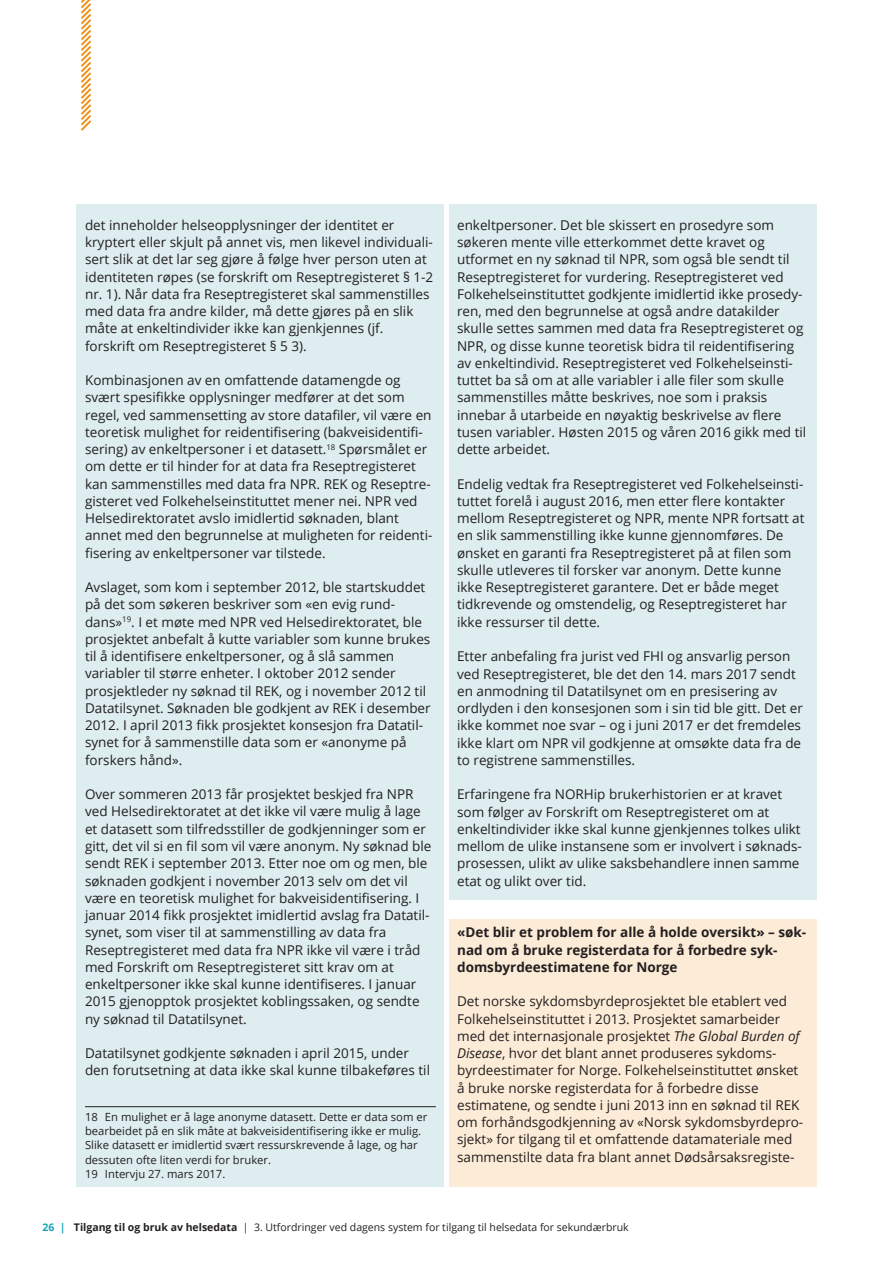
<style>
.page{position:relative;width:893px;height:1263px;background:#fff}
.page>*{position:absolute;margin:0;border:0;box-sizing:border-box;transform-origin:0 0}
.t1{font:13.5px/17.2px "Open Sans";color:#231f20}
.t2{font:700 13.5px/17.2px "Open Sans";color:#231f20}
.t3{font:11.25px/14.2px "Open Sans";color:#231f20}
.t4{font:10.5px "Open Sans";color:#231f20}
.s1{font-style:italic}
.s2{font-weight:700;color:#16a4b4}
.s3{font-weight:700}
</style>
<div class="page">
<div style="left:77px;top:204px;width:367px;height:982px;background:#ddedf0"></div>
<div style="left:449px;top:204px;width:367px;height:695px;background:#ddedf0"></div>
<div style="left:449px;top:918px;width:367px;height:268px;background:#fcebd6"></div>
<svg style="left:81px;top:0;width:11px;height:131px"></svg>
<hr style="left:85px;top:1106px;width:351px;height:1px;background:#231f20">
<p class="t1" style="left:85px;top:216px;width:350px">det inneholder helseopplysninger der identitet er kryptert eller skjult på annet vis, men likevel individuali&shy;sert slik at det lar seg gjøre å følge hver person uten at identiteten røpes (se forskrift om Reseptregisteret § 1-2 nr. 1). Når data fra Reseptregisteret skal sammenstilles med data fra andre kilder, må dette gjøres på en slik måte at enkeltindivider ikke kan gjenkjennes (jf. forskrift om Reseptregisteret § 5 3).</p>
<p class="t1" style="left:85px;top:371px;width:349px">Kombinasjonen av en omfattende datamengde og svært spesifikke opplysninger medfører at det som regel, ved sammensetting av store datafiler, vil være en teoretisk mulighet for reidentifisering (bakveisidentifi&shy;sering) av enkeltpersoner i et datasett.<sup>18</sup> Spørsmålet er om dette er til hinder for at data fra Reseptregisteret kan sammenstilles med data fra NPR. REK og Reseptre&shy;gisteret ved Folkehelseinstituttet mener nei. NPR ved Helsedirektoratet avslo imidlertid søknaden, blant annet med den begrunnelse at muligheten for reidenti&shy;fisering av enkeltpersoner var tilstede.</p>
<p class="t1" style="left:85px;top:578px;width:347px">Avslaget, som kom i september 2012, ble startskuddet på det som søkeren beskriver som «en evig rund&shy;dans»<sup>19</sup>. I et møte med NPR ved Helsedirektoratet, ble prosjektet anbefalt å kutte variabler som kunne brukes til å identifisere enkeltpersoner, og å slå sammen variabler til større enheter. I oktober 2012 sender prosjektleder ny søknad til REK, og i november 2012 til Datatilsynet. Søknaden ble godkjent av REK i desember 2012. I april 2013 fikk prosjektet konsesjon fra Datatil&shy;synet for å sammenstille data som er «anonyme på forskers hånd».</p>
<p class="t1" style="left:85px;top:785px;width:348px">Over sommeren 2013 får prosjektet beskjed fra NPR ved Helsedirektoratet at det ikke vil være mulig å lage et datasett som tilfredsstiller de godkjenninger som er gitt, det vil si en fil som vil være anonym. Ny søknad ble sendt REK i september 2013. Etter noe om og men, ble søknaden godkjent i november 2013 selv om det vil være en teoretisk mulighet for bakveisidentifisering. I januar 2014 fikk prosjektet imidlertid avslag fra Datatil&shy;synet, som viser til at sammenstilling av data fra Reseptregisteret med data fra NPR ikke vil være i tråd med Forskrift om Reseptregisteret sitt krav om at enkeltpersoner ikke skal kunne identifiseres. I januar 2015 gjenopptok prosjektet koblingssaken, og sendte ny søknad til Datatilsynet.</p>
<p class="t1" style="left:85px;top:1044px;width:347px">Datatilsynet godkjente søknaden i april 2015, under den forutsetning at data ikke skal kunne tilbakeføres til</p>
<p class="t3" style="left:85px;top:1109px;width:344px">18 En mulighet er å lage anonyme datasett. Dette er data som er bearbeidet på en slik måte at bakveisidentifisering ikke er mulig.<br>Slike datasett er imidlertid svært ressurskrevende å lage, og har dessuten ofte liten verdi for bruker.<br>19 Intervju 27. mars 2017.</p>
<p class="t1" style="left:457px;top:216px;width:351px">enkeltpersoner. Det ble skissert en prosedyre som søkeren mente ville etterkommet dette kravet og utformet en ny søknad til NPR, som også ble sendt til Reseptregisteret for vurdering. Reseptregisteret ved Folkehelseinstituttet godkjente imidlertid ikke prosedy&shy;ren, med den begrunnelse at også andre datakilder skulle settes sammen med data fra Reseptregisteret og NPR, og disse kunne teoretisk bidra til reidentifisering av enkeltindivid. Reseptregisteret ved Folkehelseinsti&shy;tuttet ba så om at alle variabler i alle filer som skulle sammenstilles måtte beskrives, noe som i praksis innebar å utarbeide en nøyaktig beskrivelse av flere tusen variabler. Høsten 2015 og våren 2016 gikk med til dette arbeidet.</p>
<p class="t1" style="left:457px;top:475px;width:349px">Endelig vedtak fra Reseptregisteret ved Folkehelseinsti&shy;tuttet forelå i august 2016, men etter flere kontakter mellom Reseptregisteret og NPR, mente NPR fortsatt at en slik sammenstilling ikke kunne gjennomføres. De ønsket en garanti fra Reseptregisteret på at filen som skulle utleveres til forsker var anonym. Dette kunne ikke Reseptregisteret garantere. Det er både meget tidkrevende og omstendelig, og Reseptregisteret har ikke ressurser til dette.</p>
<p class="t1" style="left:457px;top:647px;width:347px">Etter anbefaling fra jurist ved FHI og ansvarlig person ved Reseptregisteret, ble det den 14. mars 2017 sendt en anmodning til Datatilsynet om en presisering av ordlyden i den konsesjonen som i sin tid ble gitt. Det er ikke kommet noe svar – og i juni 2017 er det fremdeles ikke klart om NPR vil godkjenne at omsøkte data fra de to registrene sammenstilles.</p>
<p class="t1" style="left:457px;top:785px;width:346px">Erfaringene fra NORHip brukerhistorien er at kravet som følger av Forskrift om Reseptregisteret om at enkeltindivider ikke skal kunne gjenkjennes tolkes ulikt mellom de ulike instansene som er involvert i søknads&shy;prosessen, ulikt av ulike saksbehandlere innen samme etat og ulikt over tid.</p>
<p class="t2" style="left:457px;top:923px;width:351px">«Det blir et problem for alle å holde oversikt» – søk&shy;nad om å bruke registerdata for å forbedre syk&shy;domsbyrdeestimatene for Norge</p>
<p class="t1" style="left:457px;top:992px;width:348px">Det norske sykdomsbyrdeprosjektet ble etablert ved Folkehelseinstituttet i 2013. Prosjektet samarbeider med det internasjonale prosjektet <span class="s1">The Global Burden of Disease</span>, hvor det blant annet produseres sykdoms&shy;byrdeestimater for Norge. Folkehelseinstituttet ønsket å bruke norske registerdata for å forbedre disse estimatene, og sendte i juni 2013 inn en søknad til REK om forhåndsgodkjenning av «Norsk sykdomsbyrdepro&shy;sjekt» for tilgang til et omfattende datamateriale med sammenstilte data fra blant annet Dødsårsaksregiste-</p>
<p class="t4" style="left:43px;top:1219px;width:588px"><span class="s2">26 |</span> <span class="s3">Tilgang til og bruk av helsedata</span> | 3. Utfordringer ved dagens system for tilgang til helsedata for sekundærbruk</p>
</div>
